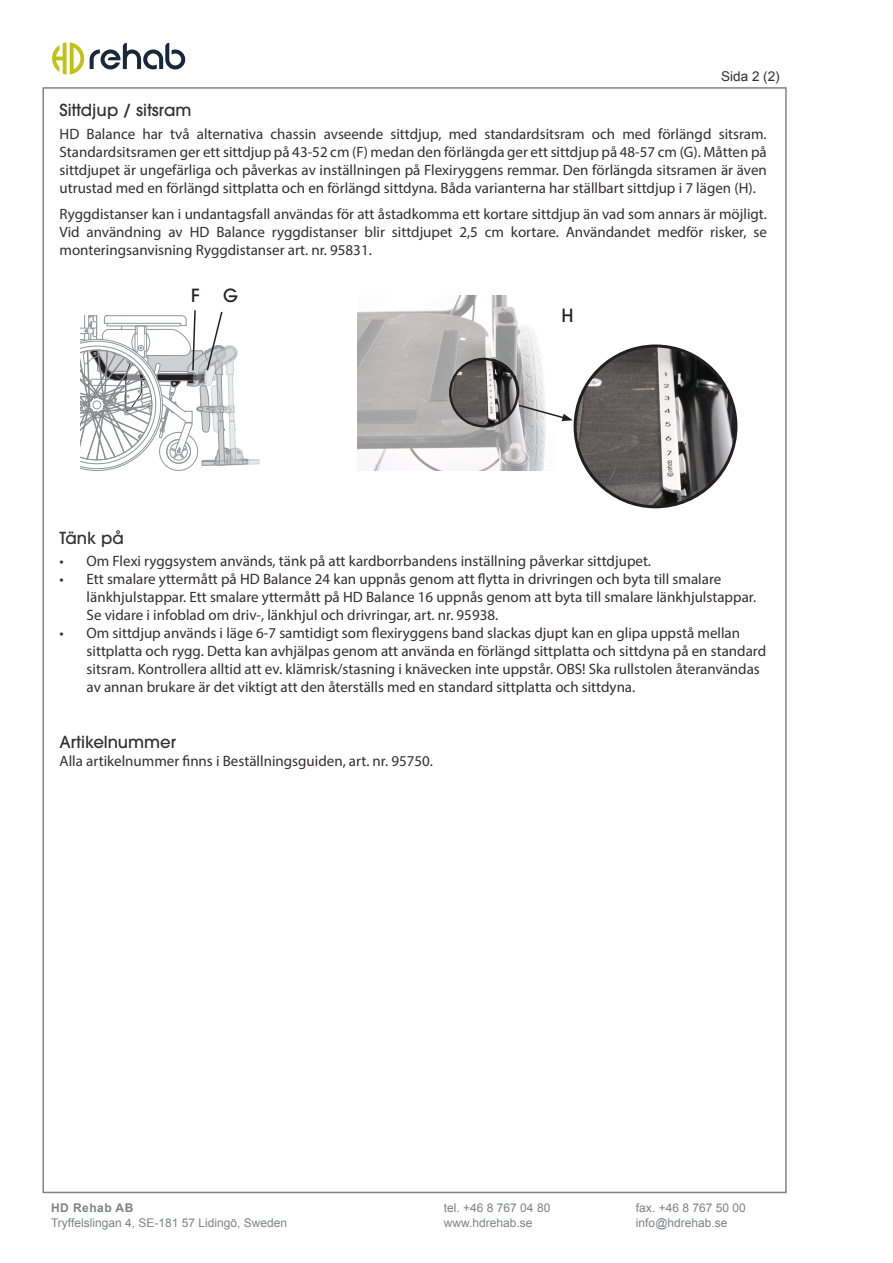
<style>
.page{position:relative;width:893px;height:1263px;background:#fff}
.page>*{position:absolute;margin:0;border:0;box-sizing:border-box;transform-origin:0 0}
.t1{font:500 18px "ITC Avant Garde Pro";color:#231f20}
.Rubrik{font:500 16.5px "ITC Avant Garde Pro";color:#312f30}
.t2{font:15px/18px "Myriad Pro";color:#312f30;text-align:justify}
.t3{font:13.5px "Arial";color:#312f30}
.t4{font:12px "Arial";color:#808285}
.t5{font:700 12px "Arial";letter-spacing:.04em;color:#808285}
</style>
<div class="page">
<svg style="left:52px;top:43px;width:133px;height:31px"></svg>
<svg style="left:81px;top:310px;width:178px;height:161px"></svg>
<img style="left:357px;top:295px;width:189px;height:176px">
<img style="left:575px;top:346px;width:161px;height:161px;border-radius:80px">
<div style="left:574px;top:344px;width:163px;height:164px;border:3px solid #231f20;border-radius:50%"></div>
<img style="left:451px;top:358px;width:68px;height:68px;border-radius:34px">
<div style="left:449px;top:358px;width:70px;height:69px;border:2px solid #231f20;border-radius:50%"></div>
<svg style="left:517px;top:404px;width:56px;height:17px"></svg>
<p class="t3" style="left:721px;top:67px;width:60px">Sida 2 (2)</p>
<p class="Rubrik" style="left:60px;top:100px;width:133px">Sittdjup / sitsram</p>
<p class="t2" style="left:60px;top:124px;width:709px">HD Balance har två alternativa chassin avseende sittdjup, med standardsitsram och med förlängd sitsram.<br>Standardsitsramen ger ett sittdjup på 43-52 cm (F) medan den förlängda ger ett sittdjup på 48-57 cm (G). Måtten på sittdjupet är ungefärliga och påverkas av inställningen på Flexiryggens remmar. Den förlängda sitsramen är även utrustad med en förlängd sittplatta och en förlängd sittdyna. Båda varianterna har ställbart sittdjup i 7 lägen (H).</p>
<p class="t2" style="left:60px;top:205px;width:709px">Ryggdistanser kan i undantagsfall användas för att åstadkomma ett kortare sittdjup än vad som annars är möjligt.<br>Vid användning av HD Balance ryggdistanser blir sittdjupet 2,5 cm kortare. Användandet medför risker, se monteringsanvisning Ryggdistanser art. nr. 95831.</p>
<p class="t1" style="left:191px;top:284px;width:10px">F</p>
<p class="t1" style="left:223px;top:284px;width:16px">G</p>
<p class="t1" style="left:562px;top:304px;width:14px">H</p>
<p class="Rubrik" style="left:60px;top:527px;width:66px">Tänk på</p>
<p class="t2" style="left:60px;top:552px;width:593px">• Om Flexi ryggsystem används, tänk på att kardborrbandens inställning påverkar sittdjupet.</p>
<p class="t2" style="left:87px;top:570px;width:671px;text-align:left;text-indent:-27px">• Ett smalare yttermått på HD Balance 24 kan uppnås genom att flytta in drivringen och byta till smalare länkhjulstappar. Ett smalare yttermått på HD Balance 16 uppnås genom att byta till smalare länkhjulstappar.<br>Se vidare i infoblad om driv-, länkhjul och drivringar, art. nr. 95938.</p>
<p class="t2" style="left:87px;top:624px;width:681px;text-align:left;text-indent:-27px">• Om sittdjup används i läge 6-7 samtidigt som flexiryggens band slackas djupt kan en glipa uppstå mellan sittplatta och rygg. Detta kan avhjälpas genom att använda en förlängd sittplatta och sittdyna på en standard sitsram. Kontrollera alltid att ev. klämrisk/stasning i knävecken inte uppstår. OBS! Ska rullstolen återanvändas av annan brukare är det viktigt att den återställs med en standard sittplatta och sittdyna.</p>
<p class="Rubrik" style="left:60px;top:731px;width:118px">Artikelnummer</p>
<p class="t2" style="left:60px;top:752px;width:375px">Alla artikelnummer finns i Beställningsguiden, art. nr. 95750.</p>
<p class="t5" style="left:51px;top:1200px;width:84px">HD Rehab AB</p>
<p class="t4" style="left:51px;top:1215px;width:238px">Tryffelslingan 4, SE-181 57 Lidingö, Sweden</p>
<p class="t4" style="left:444px;top:1200px;width:108px">tel. +46 8 767 04 80</p>
<p class="t4" style="left:636px;top:1200px;width:111px">fax. +46 8 767 50 00</p>
<p class="t4" style="left:444px;top:1215px;width:90px">www.hdrehab.se</p>
<p class="t4" style="left:636px;top:1215px;width:93px">info@hdrehab.se</p>
</div>
